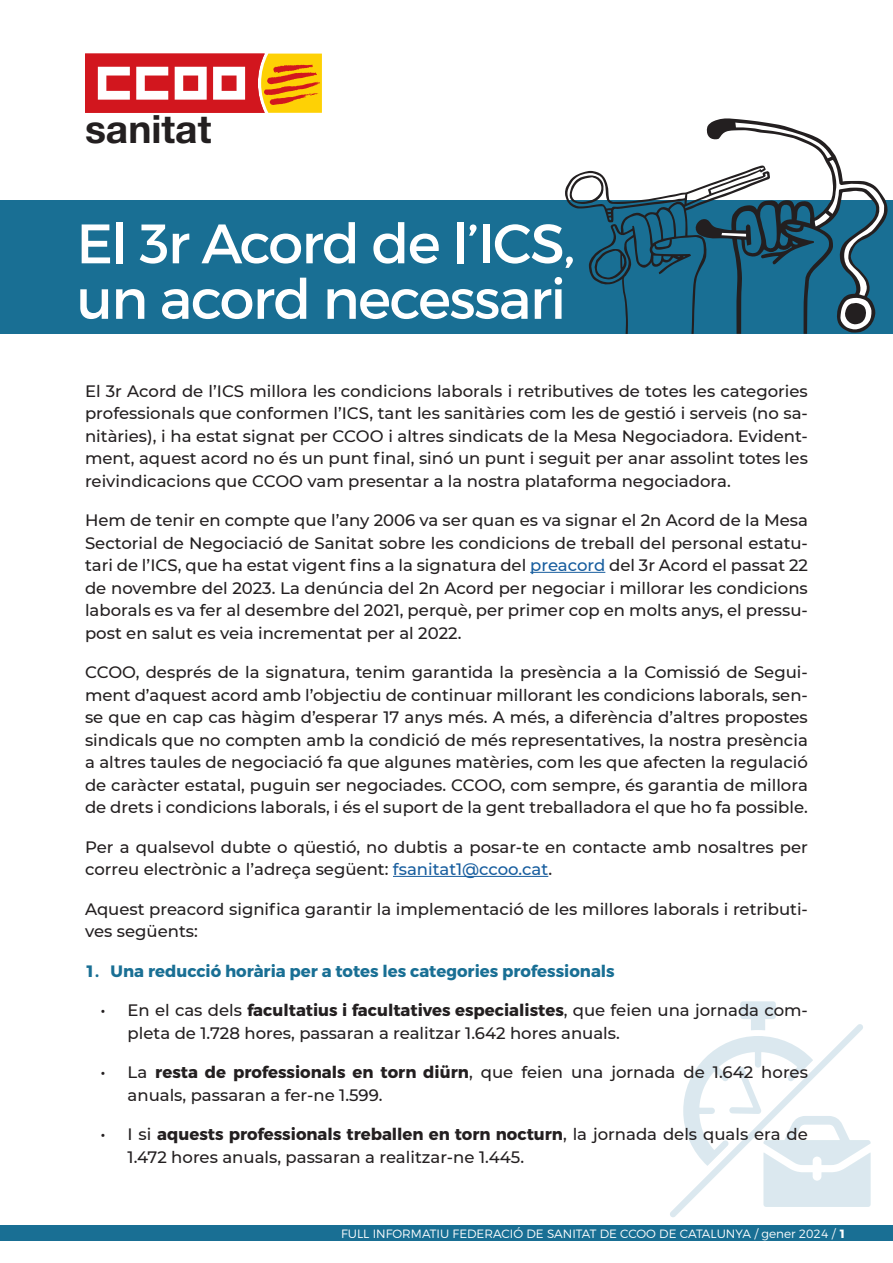
<style>
.page{position:relative;width:893px;height:1263px;background:#fff}
.page>*{position:absolute;margin:0;border:0;box-sizing:border-box;transform-origin:0 0}
.t1{font:55.5px "Montserrat";letter-spacing:-.025em;color:#fff}
.t2{font:39px "Helvetica Neue LT 75 Bd";color:#231f20}
.t3{font:500 16.5px/22.5px "Montserrat";color:#231f20}
.t4{font:700 16.5px "Montserrat";color:#196f94}
.t5{font:300 12px "Montserrat";color:#fff}
.s1{color:#175d9e}
.s2{font-weight:700}
</style>
<div class="page">
<svg style="left:670px;top:1001px;width:200px;height:216px"></svg>
<div style="left:0;top:201px;width:893px;height:133px;background:#196f94"></div>
<div style="left:0;top:1225px;width:893px;height:15px;background:#196f94"></div>
<svg style="left:85px;top:54px;width:237px;height:59px"></svg>
<hr style="left:530px;top:572px;width:75px;height:1px;background:#175d9e">
<hr style="left:393px;top:876px;width:155px;height:1px;background:#175d9e">
<svg style="left:565px;top:118px;width:323px;height:216px"></svg>
<p class="t2" style="left:85px;top:105px;width:128px">sanitat</p>
<p class="t1" style="left:77px;top:210px;width:500px">El 3r Acord de l’ICS,</p>
<p class="t1" style="left:77px;top:265px;width:491px">un acord necessari</p>
<p class="t3" style="left:85px;top:379px;width:724px;text-align:justify">El 3r Acord de l’ICS millora les condicions laborals i retributives de totes les categories professionals que conformen l’ICS, tant les sanitàries com les de gestió i serveis (no sa&shy;nitàries), i ha estat signat per CCOO i altres sindicats de la Mesa Negociadora. Evident&shy;ment, aquest acord no és un punt final, sinó un punt i seguit per anar assolint totes les reivindicacions que CCOO vam presentar a la nostra plataforma negociadora.</p>
<p class="t3" style="left:85px;top:508px;width:724px;text-align:justify">Hem de tenir en compte que l’any 2006 va ser quan es va signar el 2n Acord de la Mesa Sectorial de Negociació de Sanitat sobre les condicions de treball del personal estatu&shy;tari de l’ICS, que ha estat vigent fins a la signatura del <span class="s1">preacord</span> del 3r Acord el passat 22 de novembre del 2023. La denúncia del 2n Acord per negociar i millorar les condicions laborals es va fer al desembre del 2021, perquè, per primer cop en molts anys, el pressu&shy;post en salut es veia incrementat per al 2022.</p>
<p class="t3" style="left:85px;top:660px;width:724px;text-align:justify">CCOO, després de la signatura, tenim garantida la presència a la Comissió de Segui&shy;ment d’aquest acord amb l’objectiu de continuar millorant les condicions laborals, sen&shy;se que en cap cas hàgim d’esperar 17 anys més. A més, a diferència d’altres propostes sindicals que no compten amb la condició de més representatives, la nostra presència a altres taules de negociació fa que algunes matèries, com les que afecten la regulació de caràcter estatal, puguin ser negociades. CCOO, com sempre, és garantia de millora de drets i condicions laborals, i és el suport de la gent treballadora el que ho fa possible.</p>
<p class="t3" style="left:85px;top:835px;width:724px">Per a qualsevol dubte o qüestió, no dubtis a posar-te en contacte amb nosaltres per correu electrònic a l’adreça següent: <span class="s1">fsanitat1@ccoo.cat</span>.</p>
<p class="t3" style="left:85px;top:897px;width:724px">Aquest preacord significa garantir la implementació de les millores laborals i retributi&shy;ves següents:</p>
<p class="t4" style="left:85px;top:960px;width:531px">1. Una reducció horària per a totes les categories professionals</p>
<p class="t3" style="left:128px;top:998px;width:682px;text-indent:-27px">• En el cas dels <span class="s2">facultatius i facultatives especialistes</span>, que feien una jornada com&shy;pleta de 1.728 hores, passaran a realitzar 1.642 hores anuals.</p>
<p class="t3" style="left:128px;top:1060px;width:682px;text-indent:-27px">• La <span class="s2">resta de professionals en torn diürn</span>, que feien una jornada de 1.642 hores anuals, passaran a fer-ne 1.599.</p>
<p class="t3" style="left:128px;top:1122px;width:682px;text-indent:-27px">• I si <span class="s2">aquests professionals treballen en torn nocturn</span>, la jornada dels quals era de<br>1.472 hores anuals, passaran a realitzar-ne 1.445.</p>
<p class="t5" style="left:341px;top:1227px;width:507px">FULL INFORMATIU FEDERACIÓ DE SANITAT DE CCOO DE CATALUNYA / gener 2024 / <span class="s2">1</span></p>
</div>
